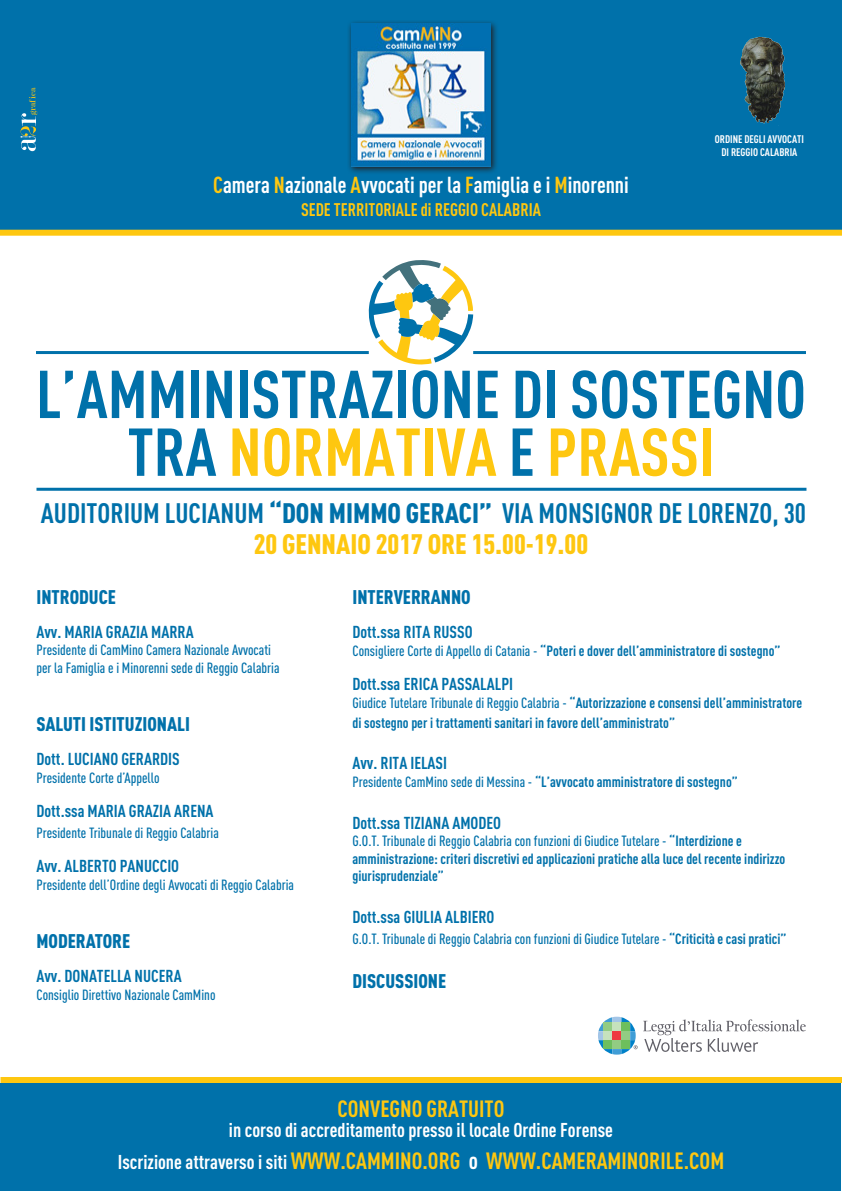
<style>
.page{position:relative;width:842px;height:1191px;background:#fff}
.page>*{position:absolute;margin:0;border:0;box-sizing:border-box;transform-origin:0 0}
.t1{font:700 66.5px/57.8px "DIN Cond";color:#0071aa;text-align:center}
.t2{font:700 27.8px/31.3px "DIN Cond";color:#0071aa;text-align:center}
.t3{font:700 23.2px "DIN Cond";color:#fec710}
.t4{font:700 22.8px "DIN Cond";color:#fff}
.t5{font:700 19.8px/32.2px "DIN Cond";color:#fff}
.t6{font:900 19.5px "DIN Cond";color:#0071aa}
.t7{font:700 18px "DIN Cond";color:#fec710}
.t8{font:700 17.1px "DIN Cond";color:#0071aa}
.t9{font:700 14.6px/17.5px "DIN Cond";color:#0071aa}
.t10{font:500 14.6px/17.5px "DIN Cond";color:#0071aa}
.t11{font:700 10.9px/13.1px "DIN Cond";color:#fff;text-align:center}
.t12{font:9.6px "Modern";color:#fec710}
.s1{color:#fec710}
.s2{font-weight:900}
.s3{font-weight:900;color:#fec710}
.s4{font-weight:500}
.s5{font-weight:700}
.s6{font-size:23.2px;color:#fec710}
.s7{color:#fff}
</style>
<div class="page">
<div style="left:0;top:0;width:842px;height:230px;background:#0071aa"></div>
<div style="left:0;top:1083px;width:841px;height:108px;background:#0071aa"></div>
<div style="left:0;top:230px;width:842px;height:6px;background:#fec710"></div>
<div style="left:0;top:1077px;width:842px;height:6px;background:#fec710"></div>
<svg style="left:369px;top:260px;width:104px;height:104px"></svg>
<hr style="left:36px;top:351px;width:333px;height:3px;background:#0071aa">
<hr style="left:473px;top:351px;width:333px;height:3px;background:#0071aa">
<hr style="left:36px;top:488px;width:770px;height:3px;background:#0071aa">
<svg style="left:21px;top:113px;width:15px;height:38px"></svg>
<svg style="left:348px;top:21px;width:149px;height:152px"></svg>
<img style="left:351px;top:24px;width:140px;height:142px">
<img style="left:740px;top:36px;width:45px;height:90px">
<svg style="left:598px;top:1016px;width:208px;height:38px"></svg>
<p class="t12" style="left:28px;top:115px;width:29px;rotate:-90deg">grafica</p>
<h3 class="t4" style="left:213px;top:171px;width:417px"><span class="s1">C</span>amera <span class="s1">N</span>azionale <span class="s1">A</span>vvocati per la <span class="s1">F</span>amiglia e i <span class="s1">M</span>inorenni</h3>
<p class="t7" style="left:301px;top:199px;width:9px">SEDE</p>
<p class="t7" style="left:334px;top:199px;width:8px">TERRITORIA</p>
<p class="t7" style="left:404px;top:199px;width:39px">LE di REGGIO</p>
<p class="t7" style="left:481px;top:199px;width:32px">CALABRIA</p>
<p class="t11" style="left:715px;top:132px;width:91px">ordine degli avvocati di Reggio Calabria</p>
<h1 class="t1" style="left:36px;top:363px;width:771px">L’amministrazione di sostegno tra <span class="s1">normativa</span> e <span class="s1">prassi</span></h1>
<h2 class="t2" style="left:41px;top:496px;width:766px">Auditorium Lucianum <span class="s2">“DON MIMMO GERACI”</span> Via Monsignor De Lorenzo, 30<br><span class="s3">20 GENNAIO 2017 ORE 15.00-19.00</span></h2>
<h3 class="t6" style="left:352px;top:585px;width:120px">INTERVERRANNO</h3>
<p class="t8" style="left:352px;top:622px;width:122px">Dott.ssa Rita Russo</p>
<p class="t9" style="left:352px;top:641px;width:430px"><span class="s4">Consigliere Corte di Appello di Catania -</span> “Poteri e dover dell’amministratore di sostegno”</p>
<p class="t8" style="left:352px;top:673px;width:162px">Dott.ssa Erica Passalalpi</p>
<p class="t9" style="left:352px;top:691px;width:451px;line-height:20.5px"><span class="s4">Giudice Tutelare Tribunale di Reggio Calabria -</span> “Autorizzazione e consensi dell’amministratore di sostegno per i trattamenti sanitari in favore dell’amministrato”</p>
<p class="t8" style="left:352px;top:753px;width:96px">Avv. Rita Ielasi</p>
<p class="t9" style="left:352px;top:772px;width:387px"><span class="s4">Presidente CamMino sede di Messina -</span> “L’avvocato amministratore di sostegno”</p>
<p class="t8" style="left:352px;top:812px;width:150px">Dott.ssa Tiziana Amodeo</p>
<p class="t9" style="left:352px;top:832px;width:434px"><span class="s4">G.O.T. Tribunale di Reggio Calabria con funzioni di Giudice Tutelare -</span> “Interdizione e amministrazione: criteri discretivi ed applicazioni pratiche alla luce del recente indirizzo giurisprudenziale”</p>
<p class="t8" style="left:352px;top:906px;width:144px">Dott.ssa Giulia Albiero</p>
<p class="t10" style="left:352px;top:929px;width:436px">G.O.T. Tribunale di Reggio Calabria con funzioni di Giudice Tutelare - <span class="s5">“Criticità e casi pratici”</span></p>
<h3 class="t6" style="left:352px;top:969px;width:70px">DISCUSSIONE</h3>
<h3 class="t6" style="left:36px;top:585px;width:10px">INTRO</h3>
<h3 class="t6" style="left:79px;top:585px;width:29px">DUCE</h3>
<p class="t8" style="left:36px;top:621px;width:157px">Avv. Maria Grazia Marra</p>
<p class="t10" style="left:36px;top:641px;width:245px">Presidente di CamMino Camera Nazionale Avvocati per la Famiglia e i Minorenni sede di Reggio Calabria</p>
<h3 class="t6" style="left:36px;top:712px;width:155px">SALUTI ISTITUZIONALI</h3>
<p class="t8" style="left:36px;top:749px;width:145px">Dott. Luciano Gerardis</p>
<p class="t10" style="left:36px;top:768px;width:125px">Presidente Corte d’Appello</p>
<p class="t8" style="left:36px;top:800px;width:177px">Dott.ssa Maria Grazia Arena</p>
<p class="t10" style="left:36px;top:823px;width:184px">Presidente Tribunale di Reggio Calabria</p>
<p class="t8" style="left:36px;top:855px;width:144px">Avv. Alberto Panuccio</p>
<p class="t10" style="left:36px;top:875px;width:259px">Presidente dell’Ordine degli Avvocati di Reggio Calabria</p>
<h3 class="t6" style="left:36px;top:929px;width:41px">MODERATORE</h3>
<p class="t8" style="left:36px;top:965px;width:145px">Avv. Donatella Nucera</p>
<p class="t10" style="left:36px;top:985px;width:181px">Consiglio Direttivo Nazionale CamMino</p>
<h3 class="t3" style="left:338px;top:1094px;width:12px">CONVEGNO</h3>
<h3 class="t3" style="left:427px;top:1094px;width:11px">GRATUITO</h3>
<h3 class="t5" style="left:118px;top:1112px;width:497px;text-indent:111px">in corso di accreditamento presso il locale Ordine Forense<br>Iscrizione attraverso i siti <span class="s6">WWW.CAMMINO</span></h3>
<h3 class="t3" style="left:423px;top:1146px;width:17px">.ORG</h3>
<h3 class="t3" style="left:469px;top:1146px;width:84px"><span class="s7">o</span> WWW.CAMERAMINORI</h3>
<h3 class="t3" style="left:666px;top:1146px;width:36px">LE.COM</h3>
</div>
